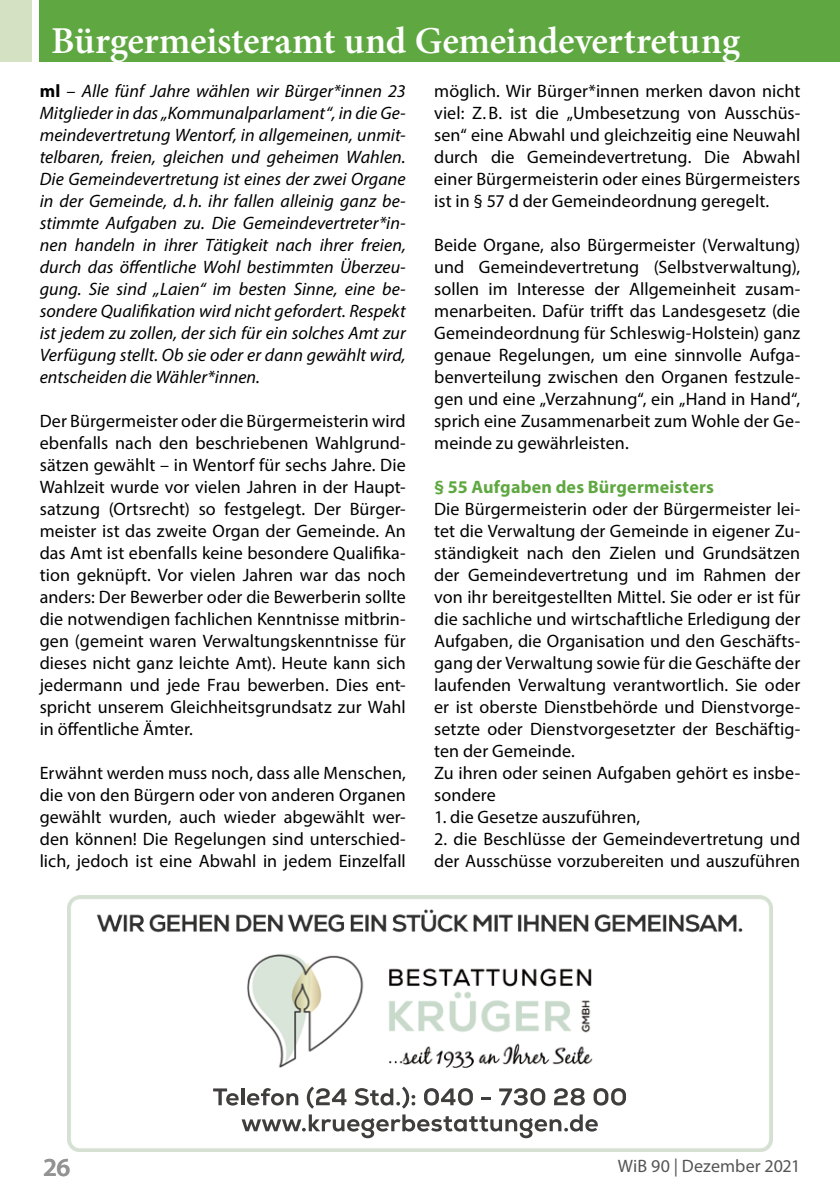
<style>
.page{position:relative;width:840px;height:1191px;background:#fff}
.page>*{position:absolute;margin:0;border:0;box-sizing:border-box;transform-origin:0 0}
.t1{font:600 38px "Minion Pro";letter-spacing:-.01em;color:#fff}
.t2{font:600 26px "Myriad Pro";color:#939393}
.t3{font:18px/22px "Myriad Pro";letter-spacing:.005em;color:#000;text-align:justify}
.t4{font:italic 18px/22px "Myriad Pro";letter-spacing:.005em;color:#000;text-align:justify}
.t5{font:700 18px "Myriad Pro";letter-spacing:.01em;color:#5fa841}
.t6{font:18px "Myriad Pro";letter-spacing:.005em;color:#555}
.s1{font-weight:700;font-style:normal}
</style>
<div class="page">
<div style="left:0;top:0;width:31px;height:62px;background:#d4e2c3"></div>
<div style="left:40px;top:0;width:799px;height:62px;background:#5fa841"></div>
<img style="left:67px;top:896px;width:705px;height:255px">
<svg style="left:213px;top:1088px;width:26px;height:17px"></svg>
<hr style="left:241px;top:1088px;width:3px;height:17px;background:#3f3e3d">
<svg style="left:247px;top:1088px;width:51px;height:17px"></svg>
<svg style="left:306px;top:1086px;width:40px;height:22px"></svg>
<svg style="left:354px;top:1086px;width:61px;height:22px"></svg>
<svg style="left:424px;top:1088px;width:48px;height:17px"></svg>
<svg style="left:481px;top:1097px;width:9px;height:2px"></svg>
<svg style="left:499px;top:1088px;width:46px;height:17px"></svg>
<svg style="left:553px;top:1088px;width:31px;height:17px"></svg>
<svg style="left:593px;top:1088px;width:32px;height:17px"></svg>
<svg style="left:241px;top:1114px;width:357px;height:24px"></svg>
<h1 class="t1" style="left:51px;top:15px;width:690px">Bürgermeisteramt und Gemeindevertretung</h1>
<p class="t4" style="left:40px;top:80px;width:367px"><span class="s1">ml</span> – Alle fünf Jahre wählen wir Bürger*innen 23<br>Mitglieder in das „Kommunalparlament“, in die Ge&shy;meindevertretung Wentorf, in allgemeinen, unmit&shy;telbaren, freien, gleichen und geheimen Wahlen.<br>Die Gemeindevertretung ist eines der zwei Organe in der Gemeinde, d.h. ihr fallen alleinig ganz be&shy;stimmte Aufgaben zu. Die Gemeindevertreter*in&shy;nen handeln in ihrer Tätigkeit nach ihrer freien, durch das öffentliche Wohl bestimmten Überzeu&shy;gung. Sie sind „Laien“ im besten Sinne, eine be&shy;sondere Qualifikation wird nicht gefordert. Respekt ist jedem zu zollen, der sich für ein solches Amt zur Verfügung stellt. Ob sie oder er dann gewählt wird, entscheiden die Wähler*innen.</p>
<p class="t3" style="left:40px;top:410px;width:367px">Der Bürgermeister oder die Bürgermeisterin wird ebenfalls nach den beschriebenen Wahlgrund&shy;sätzen gewählt – in Wentorf für sechs Jahre. Die Wahlzeit wurde vor vielen Jahren in der Haupt&shy;satzung (Ortsrecht) so festgelegt. Der Bürger&shy;meister ist das zweite Organ der Gemeinde. An das Amt ist ebenfalls keine besondere Qualifika&shy;tion geknüpft. Vor vielen Jahren war das noch anders: Der Bewerber oder die Bewerberin sollte die notwendigen fachlichen Kenntnisse mitbrin&shy;gen (gemeint waren Verwaltungskenntnisse für dieses nicht ganz leichte Amt). Heute kann sich jedermann und jede Frau bewerben. Dies ent&shy;spricht unserem Gleichheitsgrundsatz zur Wahl in öffentliche Ämter.</p>
<p class="t3" style="left:40px;top:762px;width:367px">Erwähnt werden muss noch, dass alle Menschen, die von den Bürgern oder von anderen Organen gewählt wurden, auch wieder abgewählt wer&shy;den können! Die Regelungen sind unterschied&shy;lich, jedoch ist eine Abwahl in jedem Einzelfall</p>
<p class="t3" style="left:434px;top:80px;width:367px">möglich. Wir Bürger*innen merken davon nicht viel: Z.B. ist die „Umbesetzung von Ausschüs&shy;sen“ eine Abwahl und gleichzeitig eine Neuwahl durch die Gemeindevertretung. Die Abwahl einer Bürgermeisterin oder eines Bürgermeisters ist in § 57 d der Gemeindeordnung geregelt.</p>
<p class="t3" style="left:434px;top:234px;width:367px">Beide Organe, also Bürgermeister (Verwaltung) und Gemeindevertretung (Selbstverwaltung), sollen im Interesse der Allgemeinheit zusam&shy;menarbeiten. Dafür trifft das Landesgesetz (die Gemeindeordnung für Schleswig-Holstein) ganz genaue Regelungen, um eine sinnvolle Aufga&shy;benverteilung zwischen den Organen festzule&shy;gen und eine „Verzahnung“, ein „Hand in Hand“, sprich eine Zusammenarbeit zum Wohle der Ge&shy;meinde zu gewährleisten.</p>
<p class="t5" style="left:434px;top:475px;width:281px">§ 55 Aufgaben des Bürgermeisters</p>
<p class="t3" style="left:434px;top:498px;width:367px;text-align:left">Die Bürgermeisterin oder der Bürgermeister lei&shy;tet die Verwaltung der Gemeinde in eigener Zu&shy;ständigkeit nach den Zielen und Grundsätzen der Gemeindevertretung und im Rahmen der von ihr bereitgestellten Mittel. Sie oder er ist für die sachliche und wirtschaftliche Erledigung der Aufgaben, die Organisation und den Geschäfts&shy;gang der Verwaltung sowie für die Geschäfte der laufenden Verwaltung verantwortlich. Sie oder er ist oberste Dienstbehörde und Dienstvorge&shy;setzte oder Dienstvorgesetzter der Beschäftig&shy;ten der Gemeinde.<br>Zu ihren oder seinen Aufgaben gehört es insbe&shy;sondere</p>
<p class="t3" style="left:434px;top:806px;width:207px">1. die Gesetze auszuführen,</p>
<p class="t3" style="left:434px;top:828px;width:367px">2. die Beschlüsse der Gemeindevertretung und der Ausschüsse vorzubereiten und auszuführen</p>
<h2 class="t2" style="left:43px;top:1151px;width:29px">26</h2>
<p class="t6" style="left:617px;top:1154px;width:184px">WiB 90 | Dezember 2021</p>
</div>
